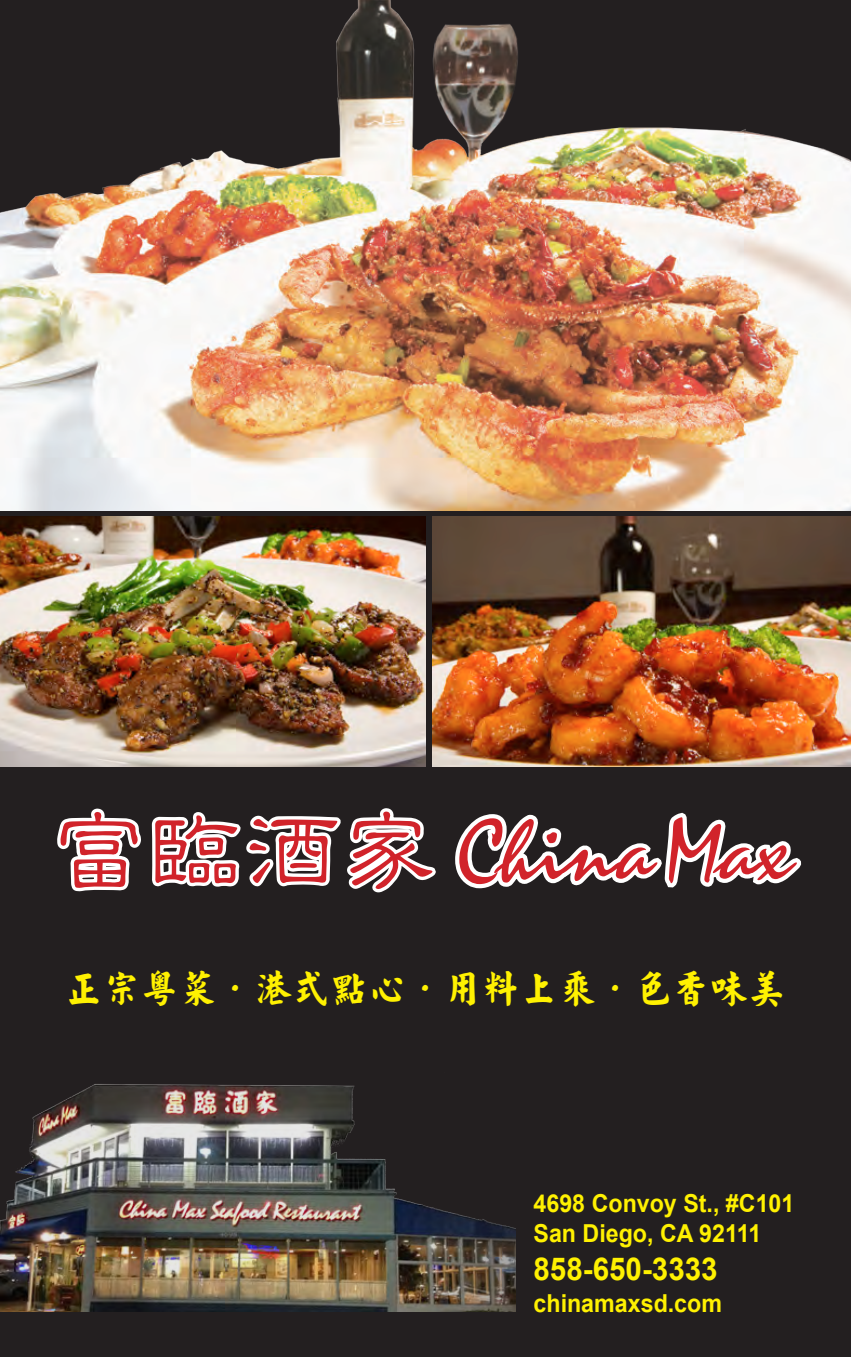
<style>
.page{position:relative;width:851px;height:1357px;background:#fff}
.page>*{position:absolute;margin:0;border:0;box-sizing:border-box;transform-origin:0 0}
.t1{font:700 89.55px "AR Script 1";letter-spacing:.01em;color:#d1232a}
.t2{font:38.02px "Maokai EG Heavy Big 5";color:#fff101}
.t3{font:700 31.5px "Arial";color:#fff101;scale:.94 1}
.t4{font:700 24.75px/29.7px "Arial";color:#fff101;scale:.94 1}
.s1{font-family:"AR Lishu U30";font-weight:500;font-size:102.6px}
</style>
<div class="page">
<div style="left:0;top:0;width:850px;height:1357px;background:#231f20"></div>
<img style="left:0;top:0;width:850px;height:511px">
<img style="left:433px;top:517px;width:417px;height:249px">
<img style="left:0;top:517px;width:425px;height:249px">
<img style="left:0;top:1084px;width:515px;height:228px">
<svg style="left:455px;top:814px;width:205px;height:75px"></svg>
<img style="left:660px;top:0;width:72px;height:888px">
<svg style="left:700px;top:834px;width:102px;height:54px"></svg>
<img style="left:54px;top:541px;width:383px;height:352px">
<p class="t1" style="left:51px;top:809px;width:741px"><span class="s1">富臨酒家</span> China Max</p>
<p class="t2" style="left:65px;top:969px;width:723px">正宗粵菜·港式點心·用料上乘·色香味美</p>
<p class="t4" style="left:533px;top:1189px;width:279px">4698 Convoy St., #C101<br>San Diego, CA 92111</p>
<p class="t3" style="left:533px;top:1246px;width:197px">858-650-3333</p>
<p class="t4" style="left:533px;top:1289px;width:202px">chinamaxsd.com</p>
</div>
